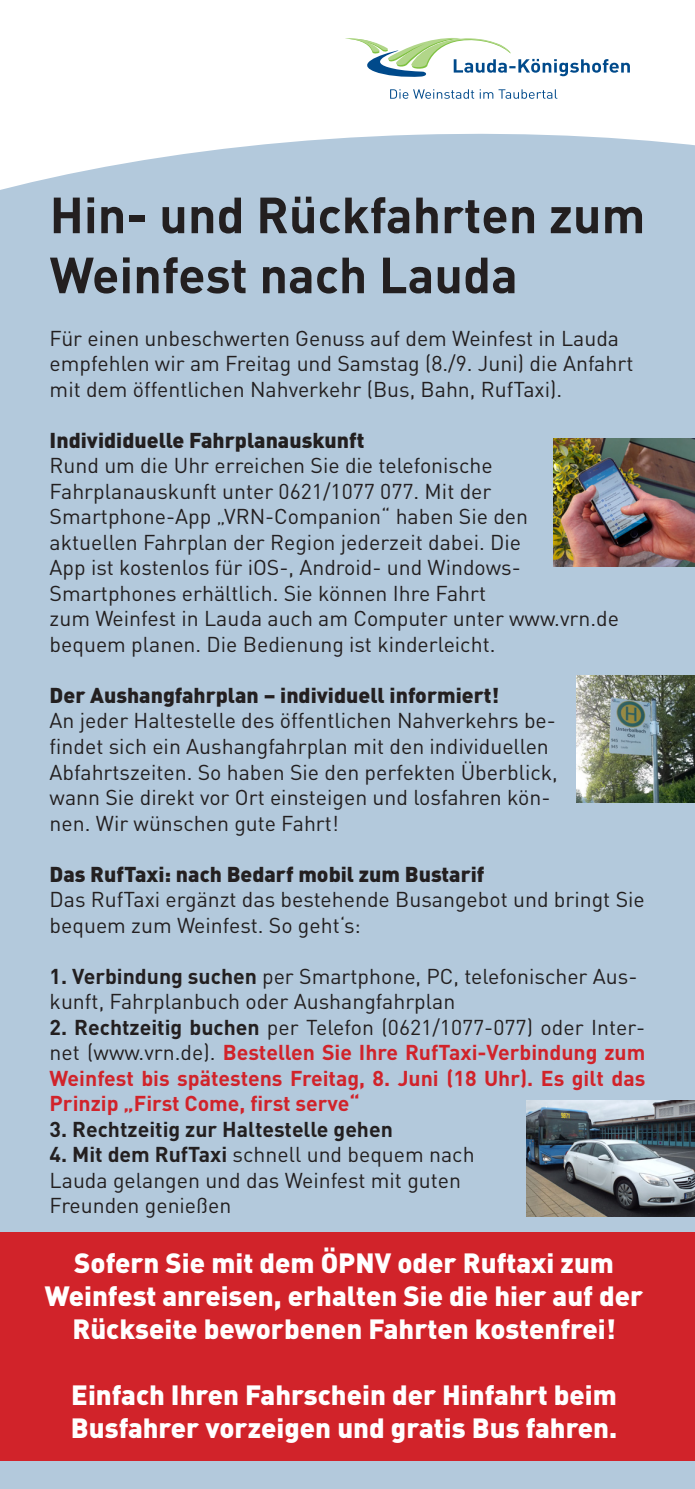
<style>
.page{position:relative;width:695px;height:1489px;background:#fff}
.page>*{position:absolute;margin:0;border:0;box-sizing:border-box;transform-origin:0 0}
.t1{font:700 50px/60px "DIN Pro";color:#231f20}
.t2{font:900 27.5px/33px "DIN Pro";color:#fff;text-align:center}
.t3{font:21.25px/25.5px "DIN Pro";color:#231f20}
.t4{font:700 21.25px/25.5px "DIN Pro";color:#d1232a;text-align:justify}
.t5{font:900 21.25px "DIN Pro";color:#231f20}
.t6{font:700 21.25px "DIN Pro";color:#231f20}
.s1{font-weight:700}
.s2{color:#231f20}
.s3{font-weight:400;color:#231f20}
</style>
<div class="page">
<div style="left:0;top:126px;width:694px;height:1362px;background:#b3c9dc"></div>
<svg style="left:0;top:126px;width:694px;height:64px"></svg>
<svg style="left:345px;top:38px;width:284px;height:39px"></svg>
<svg style="left:390px;top:89px;width:167px;height:10px"></svg>
<img style="left:553px;top:438px;width:141px;height:128px">
<img style="left:576px;top:675px;width:118px;height:127px">
<img style="left:526px;top:1100px;width:168px;height:115px">
<div style="left:0;top:1231px;width:694px;height:229px;background:#d1232a"></div>
<p class="t1" style="left:50px;top:183px;width:597px">Hin- und Rückfahrten zum<br>Weinfest nach Lauda</p>
<p class="t3" style="left:50px;top:324px;width:585px">Für einen unbeschwerten Genuss auf dem Weinfest in Lauda empfehlen wir am Freitag und Samstag (8./9. Juni) die Anfahrt mit dem öffentlichen Nahverkehr (Bus, Bahn, RufTaxi).</p>
<p class="t5" style="left:50px;top:425px;width:316px">Individiduelle Fahrplanauskunft</p>
<p class="t3" style="left:50px;top:452px;width:570px">Rund um die Uhr erreichen Sie die telefonische Fahrplanauskunft unter 0621/1077 077. Mit der Smartphone-App „VRN-Companion“ haben Sie den aktuellen Fahrplan der Region jederzeit dabei. Die<br>App ist kostenlos für iOS-, Android- und Windows-Smartphones erhältlich. Sie können Ihre Fahrt<br>zum Weinfest in Lauda auch am Computer unter www.vrn.de bequem planen. Die Bedienung ist kinderleicht.</p>
<p class="t5" style="left:50px;top:680px;width:451px">Der Aushangfahrplan – individuell informiert!</p>
<p class="t3" style="left:50px;top:707px;width:509px">An jeder Haltestelle des öffentlichen Nahverkehrs be&shy;findet sich ein Aushangfahrplan mit den individuellen Abfahrtszeiten. So haben Sie den perfekten Überblick, wann Sie direkt vor Ort einsteigen und losfahren kön&shy;nen. Wir wünschen gute Fahrt!</p>
<p class="t5" style="left:50px;top:859px;width:436px">Das RufTaxi: nach Bedarf mobil zum Bustarif</p>
<p class="t3" style="left:50px;top:885px;width:596px">Das RufTaxi ergänzt das bestehende Busangebot und bringt Sie bequem zum Weinfest. So geht‘s:</p>
<p class="t3" style="left:50px;top:962px;width:589px"><span class="s1">1. Verbindung suchen</span> per Smartphone, PC, telefonischer Aus&shy;kunft, Fahrplanbuch oder Aushangfahrplan</p>
<p class="t4" style="left:50px;top:1013px;width:597px"><span class="s2">2. Rechtzeitig buchen</span> <span class="s3">per Telefon (0621/1077-077) oder Inter&shy;net (www.vrn.de).</span> Bestellen Sie Ihre RufTaxi-Verbindung zum Weinfest bis spätestens Freitag, 8. Juni (18 Uhr). Es gilt das Prinzip „First Come, first serve“</p>
<p class="t6" style="left:50px;top:1114px;width:345px">3. Rechtzeitig zur Haltestelle gehen</p>
<p class="t3" style="left:50px;top:1140px;width:426px"><span class="s1">4. Mit dem RufTaxi</span> schnell und bequem nach</p>
<p class="t3" style="left:50px;top:1166px;width:413px">Lauda gelangen und das Weinfest mit guten</p>
<p class="t3" style="left:50px;top:1191px;width:183px">Freunden genießen</p>
<p class="t2" style="left:74px;top:1245px;width:541px">Sofern Sie mit dem ÖPNV oder Ruftaxi zum</p>
<p class="t2" style="left:45px;top:1278px;width:600px">Weinfest anreisen, erhalten Sie die hier auf der<br>Rückseite beworbenen Fahrten kostenfrei!</p>
<p class="t2" style="left:71px;top:1377px;width:547px">Einfach Ihren Fahrschein der Hinfahrt beim</p>
<p class="t2" style="left:71px;top:1410px;width:547px">Busfahrer vorzeigen und gratis Bus fahren.</p>
</div>
